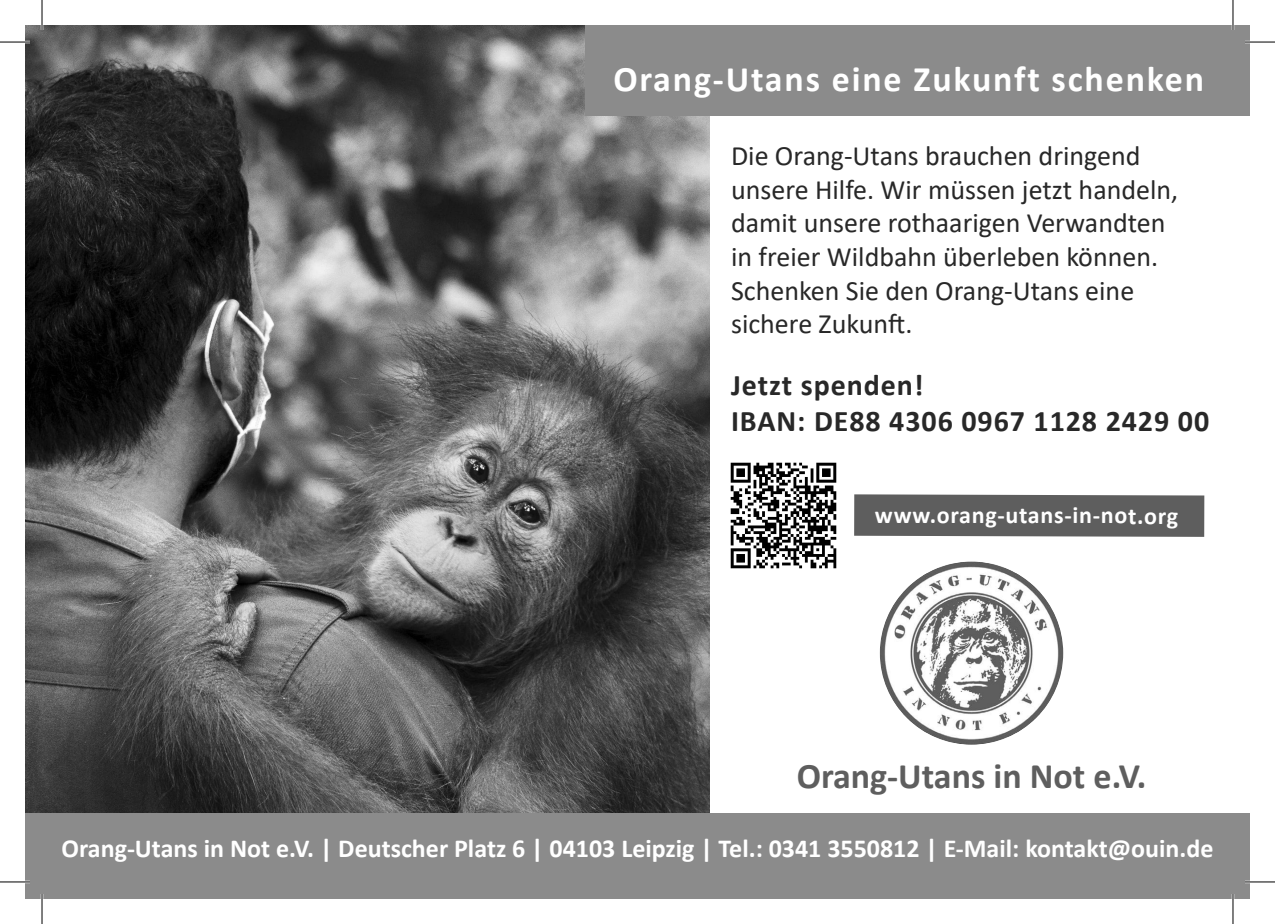
<style>
.page{position:relative;width:1275px;height:924px;background:#fff}
.page>*{position:absolute;margin:0;border:0;box-sizing:border-box;transform-origin:0 0}
.t1{font:700 36px "Calibri";letter-spacing:.05em;color:#fff}
.t2{font:700 36px "Calibri";color:#5e5e5e}
.t3{font:700 30px "Calibri";letter-spacing:.03em;color:#282828}
.t4{font:28px "Calibri";color:#282828}
.t5{font:700 26px "Calibri";color:#fff}
.t6{font:700 24px "Calibri";letter-spacing:.025em;color:#fff}
</style>
<div class="page">
<img style="left:25px;top:25px;width:685px;height:788px">
<div style="left:25px;top:813px;width:1225px;height:85px;background:#8b8b8b"></div>
<div style="left:585px;top:25px;width:665px;height:91px;background:#8b8b8b"></div>
<img style="left:730px;top:462px;width:107px;height:107px">
<div style="left:854px;top:494px;width:350px;height:42px;background:#5e5e5e"></div>
<img style="left:880px;top:561px;width:183px;height:183px;border-radius:50%">
<hr style="left:0;top:41px;width:30px;height:2px;background:#fff">
<hr style="left:1245px;top:41px;width:30px;height:2px;background:#fff">
<hr style="left:0;top:880px;width:30px;height:2px;background:#fff">
<hr style="left:1245px;top:880px;width:30px;height:2px;background:#fff">
<hr style="left:41px;top:0;width:2px;height:30px;background:#fff">
<hr style="left:41px;top:893px;width:2px;height:30px;background:#fff">
<hr style="left:1231px;top:0;width:3px;height:30px;background:#fff">
<hr style="left:1231px;top:893px;width:3px;height:30px;background:#fff">
<hr style="left:0;top:42px;width:30px;height:1px;background:#000">
<hr style="left:1245px;top:42px;width:30px;height:1px;background:#000">
<hr style="left:0;top:881px;width:30px;height:1px;background:#000">
<hr style="left:1245px;top:881px;width:30px;height:1px;background:#000">
<hr style="left:42px;top:0;width:1px;height:30px;background:#000">
<hr style="left:42px;top:893px;width:1px;height:30px;background:#000">
<hr style="left:1232px;top:0;width:1px;height:30px;background:#000">
<hr style="left:1232px;top:893px;width:1px;height:30px;background:#000">
<p class="t1" style="left:613px;top:53px;width:592px">Orang-Utans eine Zukunft schenken</p>
<p class="t4" style="left:731px;top:136px;width:411px">Die Orang-Utans brauchen dringend</p>
<p class="t4" style="left:731px;top:170px;width:449px">unsere Hilfe. Wir müssen jetzt handeln,</p>
<p class="t4" style="left:731px;top:204px;width:436px">damit unsere rothaarigen Verwandten</p>
<p class="t4" style="left:731px;top:237px;width:428px">in freier Wildbahn überleben können.</p>
<p class="t4" style="left:731px;top:271px;width:405px">Schenken Sie den Orang-Utans eine</p>
<p class="t4" style="left:731px;top:304px;width:183px">sichere Zukunft.</p>
<p class="t3" style="left:731px;top:363px;width:194px">Jetzt spenden!</p>
<p class="t3" style="left:731px;top:399px;width:479px">IBAN: DE88 4306 0967 1128 2429 00</p>
<p class="t6" style="left:875px;top:498px;width:305px">www.orang-utans-in-not.org</p>
<p class="t2" style="left:796px;top:749px;width:351px">Orang-Utans in Not e.V.</p>
<p class="t5" style="left:62px;top:829px;width:1153px">Orang-Utans in Not e.V. | Deutscher Platz 6 | 04103 Leipzig | Tel.: 0341 3550812 | E-Mail: kontakt@ouin.de</p>
</div>
